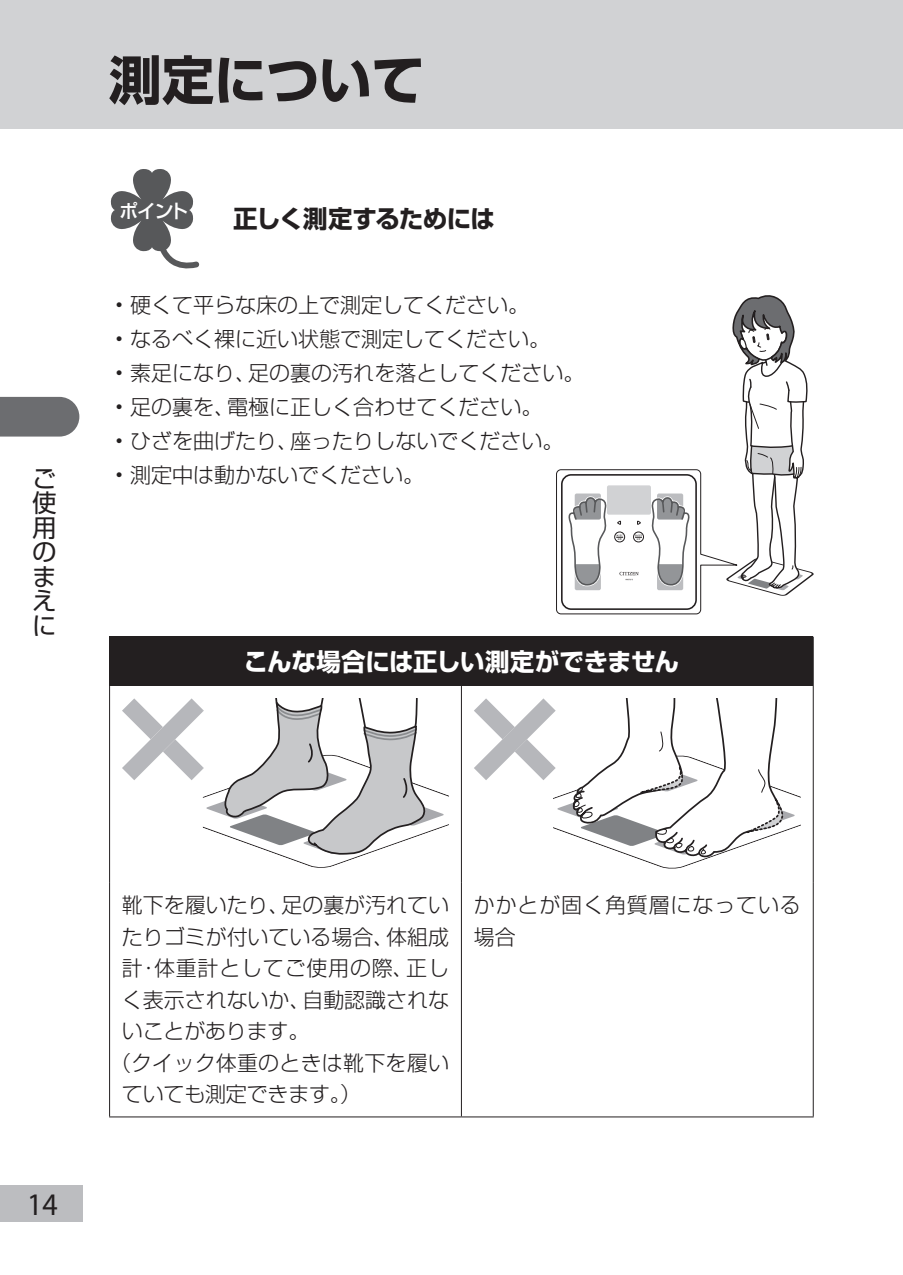
<style>
.page{position:relative;width:903px;height:1275px;background:#fff}
.page>*{position:absolute;margin:0;border:0;box-sizing:border-box;transform-origin:0 0}
.t1{font:700 52.5px "Shin Go Pro";color:#231f20}
.t2{font:31.5px "Myriad Pro";color:#231f20;scale:.95 1}
.t3{font:700 24.5px "Shin Go Pro";letter-spacing:-.015em;color:#fff}
.t4{font:700 24.5px "Shin Go Pro";letter-spacing:-.03em;color:#231f20}
.t5{font:24.5px/24.5px "Shin Go Pro";color:#231f20;text-align:justify}
.t6{font:300 21px "Shin Go Pro";color:#231f20}
.t7{font:300 21px/31.5px "Shin Go Pro";letter-spacing:.04em;color:#231f20}
.t8{font:300 21px "Shin Go Pro";letter-spacing:.035em;color:#231f20}
.t9{font:500 18.9px "Shin Go Pro";color:#fff}
</style>
<div class="page">
<div style="left:0;top:1186px;width:82px;height:36px;background:#bcbdc0"></div>
<div style="left:0;top:0;width:903px;height:129px;background:#d1d2d4"></div>
<svg style="left:0;top:397px;width:79px;height:40px;background:#747578"></svg>
<svg style="left:111px;top:169px;width:88px;height:100px"></svg>
<div style="left:110px;top:637px;width:703px;height:49px;background:#231f20"></div>
<hr style="left:109px;top:637px;width:1px;height:49px;background:#231f20">
<hr style="left:813px;top:637px;width:1px;height:49px;background:#231f20">
<hr style="left:109px;top:686px;width:1px;height:196px;background:#231f20">
<hr style="left:461px;top:686px;width:1px;height:196px;background:#231f20">
<hr style="left:813px;top:686px;width:1px;height:196px;background:#231f20">
<hr style="left:109px;top:882px;width:1px;height:234px;background:#231f20">
<hr style="left:461px;top:882px;width:1px;height:234px;background:#231f20">
<hr style="left:813px;top:882px;width:1px;height:234px;background:#231f20">
<hr style="left:109px;top:1116px;width:352px;height:1px;background:#231f20">
<hr style="left:461px;top:1116px;width:353px;height:1px;background:#231f20">
<svg style="left:556px;top:295px;width:258px;height:320px"></svg>
<svg style="left:122px;top:698px;width:327px;height:170px"></svg>
<svg style="left:474px;top:698px;width:327px;height:171px"></svg>
<p class="t5" style="left:32px;top:463px;width:25px">ご使用のまえに</p>
<h1 class="t1" style="left:109px;top:38px;width:316px">測定について</h1>
<p class="t9" style="left:119px;top:196px;width:70px">ポイント</p>
<p class="t4" style="left:233px;top:200px;width:263px">正しく測定するためには</p>
<p class="t6" style="left:115px;top:288px;width:415px">• 硬くて平らな床の上で測定してください。</p>
<p class="t6" style="left:115px;top:322px;width:436px">• なるべく裸に近い状態で測定してください。</p>
<p class="t6" style="left:115px;top:356px;width:471px">• 素足になり、足の裏の汚れを落としてください。</p>
<p class="t6" style="left:115px;top:390px;width:429px">• 足の裏を、電極に正しく合わせてください。</p>
<p class="t6" style="left:115px;top:424px;width:450px">• ひざを曲げたり、座ったりしないでください。</p>
<p class="t6" style="left:115px;top:457px;width:310px">• 測定中は動かないでください。</p>
<p class="t3" style="left:244px;top:642px;width:437px">こんな場合には正しい測定ができません</p>
<h2 class="t2" style="left:27px;top:1184px;width:34px">14</h2>
<p class="t6" style="left:122px;top:888px;width:328px">靴下を履いたり、足の裏が汚れてい</p>
<p class="t6" style="left:122px;top:919px;width:328px">たりゴミが付いている場合、体組成</p>
<p class="t8" style="left:122px;top:951px;width:329px">計・体重計としてご使用の際、正し</p>
<p class="t6" style="left:122px;top:982px;width:328px">く表示されないか、自動認識されな</p>
<p class="t6" style="left:122px;top:1014px;width:189px">いことがあります。</p>
<p class="t6" style="left:110px;top:1045px;width:340px">（クイック体重のときは靴下を履い</p>
<p class="t6" style="left:122px;top:1077px;width:241px">ていても測定できます。）</p>
<p class="t7" style="left:474px;top:887px;width:329px">かかとが固く角質層になっている場合</p>
</div>
